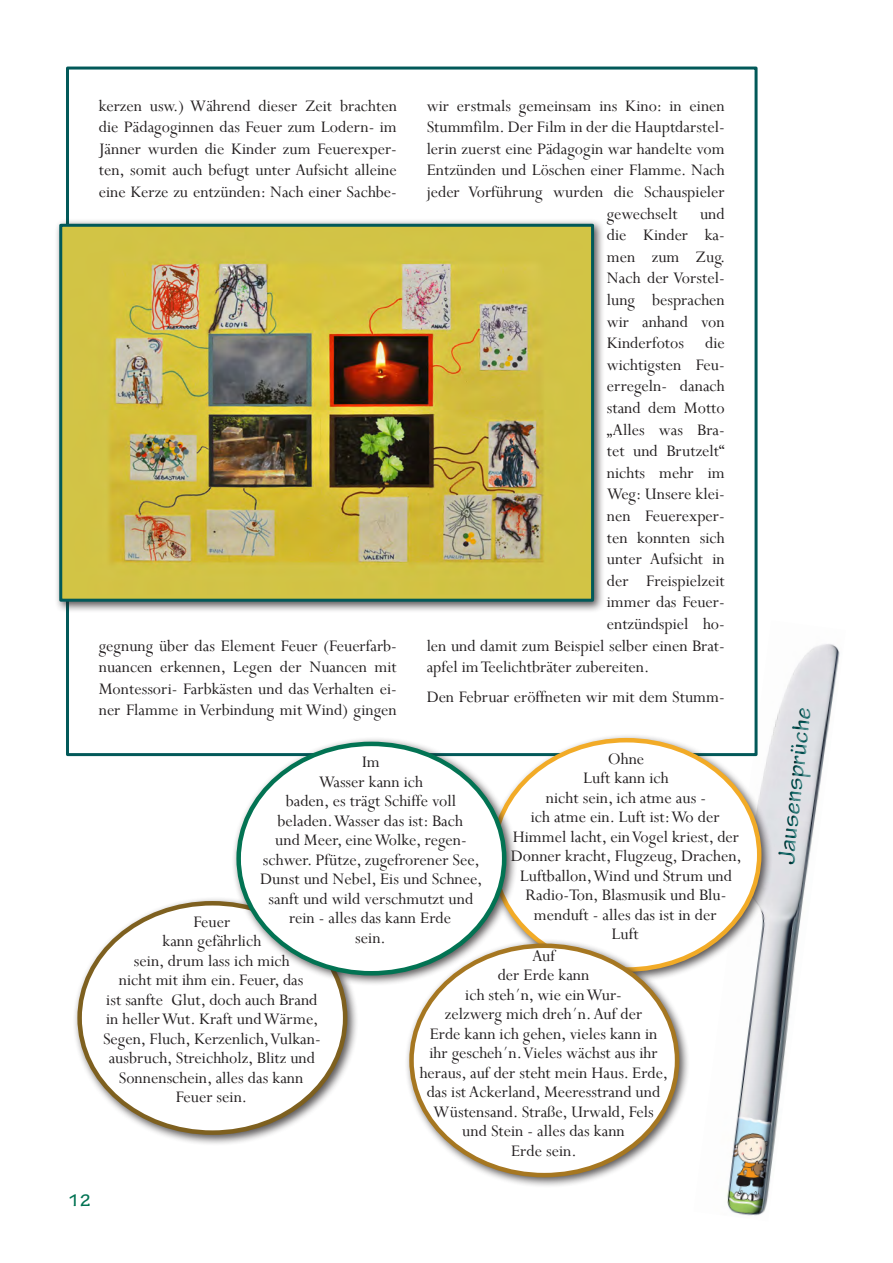
<style>
.page{position:relative;width:893px;height:1263px;background:#fff}
.page>*{position:absolute;margin:0;border:0;box-sizing:border-box;transform-origin:0 0}
.t1{font:700 25.5px "Tekton Pro";color:#025959}
.t2{font:18px/19.5px "Perpetua";color:#231f20;text-align:center}
.t3{font:700 18px "Tekton Pro";color:#027353}
</style>
<div class="page">
<img style="left:727px;top:644px;width:113px;height:572px">
<svg style="left:772px;top:703px;width:49px;height:167px;background:#d9dade"></svg>
<div style="left:54px;top:219px;width:551px;height:394px;background:#231f20;opacity:.75"></div>
<img style="left:63px;top:228px;width:527px;height:370px">
<div style="left:59px;top:224px;width:535px;height:378px;border:3px solid #025959"></div>
<div style="left:72px;top:896px;width:286px;height:250px;background:#231f20;opacity:.75"></div>
<div style="left:80px;top:903px;width:265px;height:229px;background:#fff;border-radius:50%"></div>
<div style="left:486px;top:733px;width:286px;height:250px;background:#231f20;opacity:.75"></div>
<div style="left:494px;top:740px;width:265px;height:229px;background:#fff;border-radius:50%"></div>
<div style="left:404px;top:938px;width:286px;height:250px;background:#231f20;opacity:.75"></div>
<div style="left:412px;top:946px;width:265px;height:229px;background:#fff;border-radius:50%"></div>
<div style="left:231px;top:736px;width:286px;height:250px;background:#231f20;opacity:.75"></div>
<div style="left:239px;top:744px;width:265px;height:229px;background:#fff;border-radius:50%"></div>
<p class="t2" style="left:99px;top:94px;width:300px;line-height:21.6px;text-align:justify">kerzen usw.) Während dieser Zeit brachten die Pädagoginnen das Feuer zum Lodern- im Jänner wurden die Kinder zum Feuerexper&shy;ten, somit auch befugt unter Aufsicht alleine eine Kerze zu entzünden: Nach einer Sachbe-</p>
<p class="t2" style="left:99px;top:634px;width:300px;line-height:21.6px;text-align:justify">gegnung über das Element Feuer (Feuerfarb&shy;nuancen erkennen, Legen der Nuancen mit Montessori- Farbkästen und das Verhalten ei&shy;ner Flamme in Verbindung mit Wind) gingen</p>
<p class="t2" style="left:427px;top:95px;width:300px">wir erstmals gemeinsam ins Kino: in einen</p>
<p class="t2" style="left:427px;top:117px;width:300px">Stummfilm. Der Film in der die Hauptdarstel-</p>
<p class="t2" style="left:427px;top:139px;width:300px">lerin zuerst eine Pädagogin war handelte vom</p>
<p class="t2" style="left:427px;top:160px;width:300px">Entzünden und Löschen einer Flamme. Nach</p>
<p class="t2" style="left:427px;top:182px;width:300px">jeder Vorführung wurden die Schauspieler</p>
<p class="t2" style="left:607px;top:203px;width:119px">gewechselt und</p>
<p class="t2" style="left:607px;top:225px;width:119px">die Kinder ka-</p>
<p class="t2" style="left:607px;top:247px;width:120px">men zum Zug.</p>
<p class="t2" style="left:607px;top:268px;width:119px">Nach der Vorstel-</p>
<p class="t2" style="left:607px;top:290px;width:119px">lung besprachen</p>
<p class="t2" style="left:607px;top:311px;width:119px">wir anhand von</p>
<p class="t2" style="left:607px;top:333px;width:119px">Kinderfotos die</p>
<p class="t2" style="left:607px;top:355px;width:119px">wichtigsten Feu-</p>
<p class="t2" style="left:607px;top:376px;width:119px">erregeln- danach</p>
<p class="t2" style="left:607px;top:398px;width:119px">stand dem Motto</p>
<p class="t2" style="left:607px;top:419px;width:119px">„Alles was Bra-</p>
<p class="t2" style="left:607px;top:441px;width:119px">tet und Brutzelt“</p>
<p class="t2" style="left:607px;top:463px;width:119px">nichts mehr im</p>
<p class="t2" style="left:607px;top:484px;width:119px">Weg: Unsere klei-</p>
<p class="t2" style="left:607px;top:506px;width:119px">nen Feuerexper-</p>
<p class="t2" style="left:607px;top:527px;width:119px">ten konnten sich</p>
<p class="t2" style="left:607px;top:549px;width:119px">unter Aufsicht in</p>
<p class="t2" style="left:607px;top:571px;width:119px">der Freispielzeit</p>
<p class="t2" style="left:607px;top:592px;width:119px">immer das Feuer-</p>
<p class="t2" style="left:607px;top:614px;width:119px">entzündspiel ho-</p>
<p class="t2" style="left:427px;top:635px;width:300px">len und damit zum Beispiel selber einen Brat-</p>
<p class="t2" style="left:427px;top:657px;width:224px">apfel im Teelichtbräter zubereiten.</p>
<p class="t2" style="left:427px;top:687px;width:300px">Den Februar eröffneten wir mit dem Stumm-</p>
<p class="t2" style="left:511px;top:748px;width:232px">Ohne<br>Luft kann ich<br>nicht sein, ich atme aus -<br>ich atme ein. Luft ist: Wo der<br>Himmel lacht, ein Vogel kriest, der<br>Donner kracht, Flugzeug, Drachen,<br>Luftballon, Wind und Strum und<br>Radio-Ton, Blasmusik und Blu&shy;menduft - alles das ist in der<br>Luft</p>
<p class="t2" style="left:420px;top:945px;width:250px">Auf<br>der Erde kann<br>ich steh´n, wie ein Wur-<br>zelzwerg mich dreh´n. Auf der<br>Erde kann ich gehen, vieles kann in ihr gescheh´n. Vieles wächst aus ihr heraus, auf der steht mein Haus. Erde, das ist Ackerland, Meeresstrand und<br>Wüstensand. Straße, Urwald, Fels und Stein - alles das kann<br>Erde sein.</p>
<p class="t2" style="left:260px;top:752px;width:223px">Im<br>Wasser kann ich<br>baden, es trägt Schiffe voll beladen. Wasser das ist: Bach<br>und Meer, eine Wolke, regen&shy;schwer. Pfütze, zugefrorener See,<br>Dunst und Nebel, Eis und Schnee, sanft und wild verschmutzt und rein - alles das kann Erde<br>sein.</p>
<p class="t2" style="left:103px;top:911px;width:219px">Feuer<br>kann gefährlich<br>sein, drum lass ich mich<br>nicht mit ihm ein. Feuer, das<br>ist sanfte Glut, doch auch Brand in heller Wut. Kraft und Wärme,<br>Segen, Fluch, Kerzenlich, Vulkan&shy;ausbruch, Streichholz, Blitz und<br>Sonnenschein, alles das kann<br>Feuer sein.</p>
<p class="t3" style="left:68px;top:1190px;width:25px">12</p>
<h1 class="t1" style="left:770px;top:862px;width:159px;rotate:-83deg">Jausensprüche</h1>
</div>
